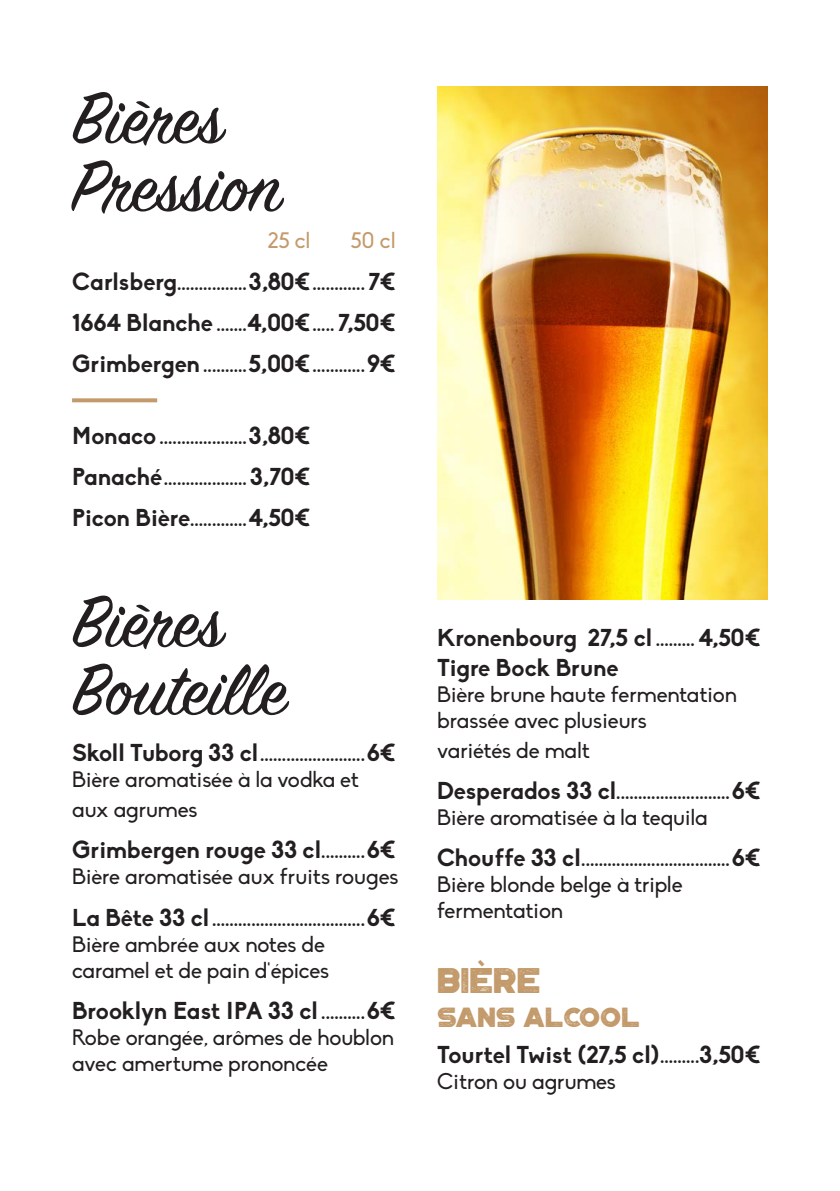
<style>
.page{position:relative;width:840px;height:1191px;background:#fff}
.page>*{position:absolute;margin:0;border:0;box-sizing:border-box;transform-origin:0 0}
.Titre_principal{font:80px/68px "Sign Painter House Script";color:#231f20}
.Titre{font:36px "Portico Rough";color:#c39a6b}
.Titre-2{font:28px "Portico Rough";color:#c39a6b}
.Plat{font:24px "Biko";color:#231f20}
.Plat-2{font:700 24px "Biko";color:#231f20}
.Plat-3{font:22px/26px "Biko";color:#231f20}
.Titre-3{font:22px "Biko";letter-spacing:.005em;color:#c39a6b}
.s1{font-weight:700}
.s2{font-weight:400}
</style>
<div class="page">
<svg style="left:72px;top:398px;width:85px;height:4px"></svg>
<img style="left:437px;top:86px;width:330px;height:513px">
<p class="Titre_principal" style="left:72px;top:91px;width:214px">Bières<br>Pression</p>
<p class="Titre-3" style="left:268px;top:228px;width:44px">25 cl</p>
<p class="Titre-3" style="left:350px;top:228px;width:47px">50 cl</p>
<p class="Plat" style="left:72px;top:268px;width:325px"><span class="s1">Carlsberg</span>................<span class="s1">3,80€</span>............ <span class="s1">7€</span></p>
<p class="Plat-2" style="left:72px;top:308px;width:325px">1664 Blanche <span class="s2">.......</span>4,00€<span class="s2">.....</span> 7,50€</p>
<p class="Plat" style="left:72px;top:350px;width:325px"><span class="s1">Grimbergen</span>..........<span class="s1">5,00€</span>............<span class="s1">9€</span></p>
<p class="Plat" style="left:72px;top:422px;width:240px"><span class="s1">Monaco</span>....................<span class="s1">3,80€</span></p>
<p class="Plat" style="left:72px;top:463px;width:240px"><span class="s1">Panaché</span>...................<span class="s1">3,70€</span></p>
<p class="Plat-2" style="left:72px;top:503px;width:240px">Picon Bière<span class="s2">.............</span>4,50€</p>
<p class="Titre_principal" style="left:72px;top:595px;width:216px">Bières<br>Bouteille</p>
<p class="Plat" style="left:72px;top:739px;width:325px"><span class="s1">Skoll Tuborg 33 cl</span>........................<span class="s1">6€</span></p>
<p class="Plat-3" style="left:72px;top:764px;width:288px;line-height:30px">Bière aromatisée à la vodka et aux agrumes</p>
<p class="Plat-2" style="left:72px;top:835px;width:325px">Grimbergen rouge 33 cl<span class="s2">..........</span>6€</p>
<p class="Plat-3" style="left:72px;top:864px;width:328px">Bière aromatisée aux fruits rouges</p>
<p class="Plat" style="left:72px;top:903px;width:325px"><span class="s1">La Bête 33 cl</span>...................................<span class="s1">6€</span></p>
<p class="Plat-3" style="left:72px;top:931px;width:258px">Bière ambrée aux notes de caramel et de pain d'épices</p>
<p class="Plat-2" style="left:72px;top:996px;width:325px">Brooklyn East IPA 33 cl <span class="s2">..........</span>6€</p>
<p class="Plat-3" style="left:72px;top:1024px;width:323px">Robe orangée, arômes de houblon avec amertume prononcée</p>
<p class="Plat-2" style="left:437px;top:623px;width:325px">Kronenbourg 27,5 cl <span class="s2">.........</span> 4,50€</p>
<p class="Plat-2" style="left:437px;top:653px;width:183px">Tigre Bock Brune</p>
<p class="Plat-3" style="left:437px;top:681px;width:301px">Bière brune haute fermentation brassée avec plusieurs</p>
<p class="Plat-3" style="left:437px;top:737px;width:154px">variétés de malt</p>
<p class="Plat" style="left:437px;top:777px;width:325px"><span class="s1">Desperados 33 cl</span>..........................<span class="s1">6€</span></p>
<p class="Plat-3" style="left:437px;top:805px;width:272px">Bière aromatisée à la tequila</p>
<p class="Plat" style="left:437px;top:844px;width:325px"><span class="s1">Chouffe 33 cl</span>..................................<span class="s1">6€</span></p>
<p class="Plat-3" style="left:437px;top:872px;width:247px">Bière blonde belge à triple fermentation</p>
<p class="Titre" style="left:437px;top:959px;width:105px">BIÈRE</p>
<p class="Titre-2" style="left:437px;top:1001px;width:204px">SANS ALCOOL</p>
<p class="Plat-2" style="left:437px;top:1040px;width:325px">Tourtel Twist (27,5 cl)<span class="s2">.........</span>3,50€</p>
<p class="Plat-3" style="left:437px;top:1068px;width:180px">Citron ou agrumes</p>
</div>
